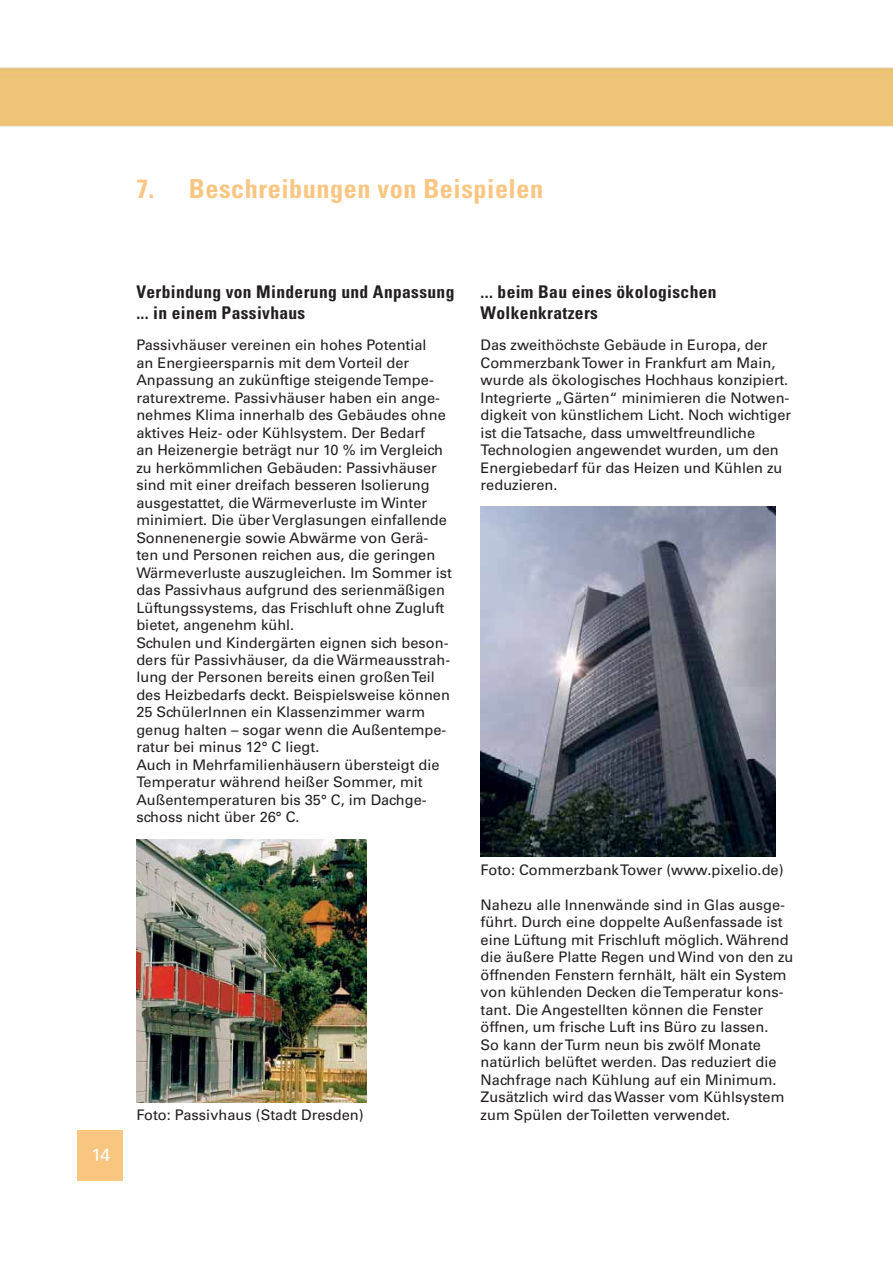
<style>
.page{position:relative;width:893px;height:1263px;background:#fff}
.page>*{position:absolute;margin:0;border:0;box-sizing:border-box;transform-origin:0 0}
.t1{font:700 condensed 26.25px "Univers";letter-spacing:.02em;color:#f9c682}
.t2{font:700 condensed 17.55px/21px "Univers";letter-spacing:.02em;color:#231f20}
.t3{font:17.55px "Univers 55 Roman";color:#fff}
.t4{font:14.55px/17.5px "Univers 55 Roman";color:#231f20}
</style>
<div class="page">
<div style="left:77px;top:1130px;width:46px;height:51px;background:#f9c682"></div>
<img style="left:481px;top:506px;width:295px;height:350px">
<img style="left:136px;top:840px;width:230px;height:263px">
<h1 class="t1" style="left:136px;top:179px;width:408px">7. Beschreibungen von Beispielen</h1>
<p class="t2" style="left:136px;top:283px;width:320px">Verbindung von Minderung und Anpassung ... in einem Passivhaus</p>
<p class="t4" style="left:136px;top:338px;width:317px">Passivhäuser vereinen ein hohes Potential<br>an Energieersparnis mit dem Vorteil der Anpassung an zukünftige steigende Tempe&shy;raturextreme. Passivhäuser haben ein ange&shy;nehmes Klima innerhalb des Gebäudes ohne aktives Heiz- oder Kühlsystem. Der Bedarf<br>an Heizenergie beträgt nur 10 % im Vergleich zu herkömmlichen Gebäuden: Passivhäuser sind mit einer dreifach besseren Isolierung ausgestattet, die Wärmeverluste im Winter minimiert. Die über Verglasungen einfallende Sonnenenergie sowie Abwärme von Gerä&shy;ten und Personen reichen aus, die geringen Wärmeverluste auszugleichen. Im Sommer ist das Passivhaus aufgrund des serienmäßigen Lüftungssystems, das Frischluft ohne Zugluft bietet, angenehm kühl.<br>Schulen und Kindergärten eignen sich beson&shy;ders für Passivhäuser, da die Wärmeausstrah&shy;lung der Personen bereits einen großen Teil des Heizbedarfs deckt. Beispielsweise können 25 SchülerInnen ein Klassenzimmer warm genug halten – sogar wenn die Außentempe&shy;ratur bei minus 12° C liegt.<br>Auch in Mehrfamilienhäusern übersteigt die Temperatur während heißer Sommer, mit Außentemperaturen bis 35° C, im Dachge&shy;schoss nicht über 26° C.</p>
<p class="t3" style="left:91px;top:1148px;width:20px">14</p>
<p class="t4" style="left:136px;top:1107px;width:229px">Foto: Passivhaus (Stadt Dresden)</p>
<p class="t2" style="left:481px;top:283px;width:237px">... beim Bau eines ökologischen<br>Wolkenkratzers</p>
<p class="t4" style="left:481px;top:338px;width:312px">Das zweithöchste Gebäude in Europa, der Commerzbank Tower in Frankfurt am Main, wurde als ökologisches Hochhaus konzipiert.<br>Integrierte „Gärten“ minimieren die Notwen&shy;digkeit von künstlichem Licht. Noch wichtiger ist die Tatsache, dass umweltfreundliche Technologien angewendet wurden, um den Energiebedarf für das Heizen und Kühlen zu reduzieren.</p>
<p class="t4" style="left:481px;top:862px;width:304px">Foto: Commerzbank Tower (www.pixelio.de)</p>
<p class="t4" style="left:481px;top:897px;width:314px">Nahezu alle Innenwände sind in Glas ausge&shy;führt. Durch eine doppelte Außenfassade ist eine Lüftung mit Frischluft möglich. Während die äußere Platte Regen und Wind von den zu öffnenden Fenstern fernhält, hält ein System von kühlenden Decken die Temperatur kons&shy;tant. Die Angestellten können die Fenster öffnen, um frische Luft ins Büro zu lassen.<br>So kann der Turm neun bis zwölf Monate natürlich belüftet werden. Das reduziert die Nachfrage nach Kühlung auf ein Minimum.<br>Zusätzlich wird das Wasser vom Kühlsystem zum Spülen der Toiletten verwendet.</p>
</div>
